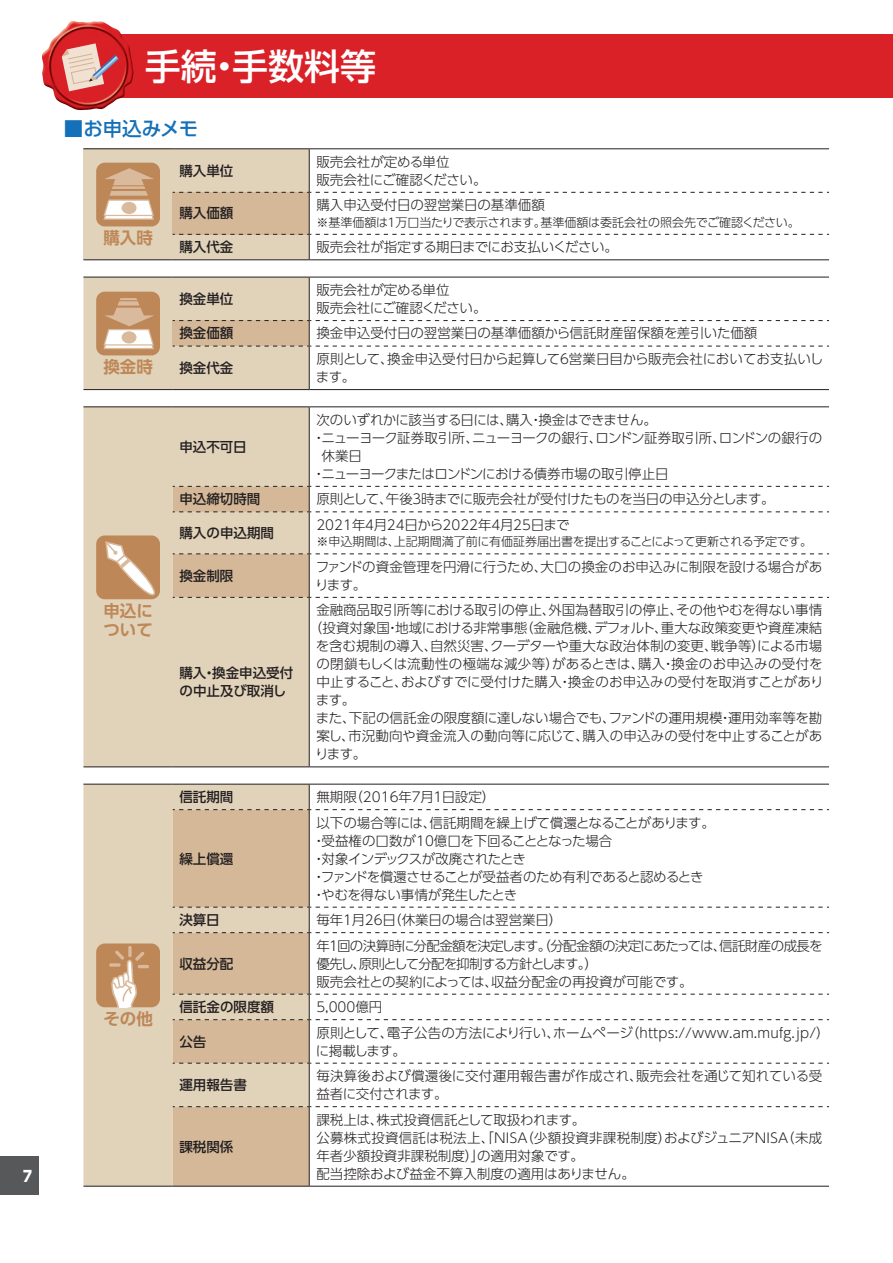
<style>
.page{position:relative;width:893px;height:1263px;background:#fff}
.page>*{position:absolute;margin:0;border:0;box-sizing:border-box;transform-origin:0 0}
.t1{font:500 36px "UD Shin Go Pro";color:#fff}
.t2{font:500 19.5px "UD Shin Go Pro";letter-spacing:-.005em;color:#1471b9}
.t3{font:700 16.5px/19.5px "UD Shin Go Pro De";color:#be8757}
.t4{font:800 15px "UD Shin Go Pro";color:#fff;scale:.9 1}
.t5{font:300 13.5px/18px "UD Shin Go Pro";letter-spacing:-.005em;color:#231f20}
.t6{font:300 13.5px/18px "UD Shin Go Pro";letter-spacing:-.03em;color:#231f20}
.t7{font:500 13.5px/18px "UD Shin Go Pro";color:#231f20}
.t8{font:300 13.5px/18px "UD Shin Go Pro";letter-spacing:-.045em;color:#231f20}
.t9{font:300 13.5px/18px "UD Shin Go Pro";letter-spacing:.015em;color:#231f20}
.t10{font:300 13.5px "UD Shin Go Pro";letter-spacing:-.055em;color:#231f20}
.t11{font:300 13.5px "UD Shin Go Pro";letter-spacing:.025em;color:#231f20}
.t12{font:300 13.5px "UD Shin Go Pro";letter-spacing:-.05em;color:#231f20}
.t13{font:300 13.5px "UD Shin Go Pro";letter-spacing:-.035em;color:#231f20}
.t14{font:300 12px "UD Shin Go Pro";letter-spacing:-.02em;color:#231f20}
</style>
<div class="page">
<div style="left:0;top:1157px;width:38px;height:38px;background:#57585a"></div>
<div style="left:83px;top:149px;width:90px;height:111px;background:#e1d2ba"></div>
<hr style="left:83px;top:148px;width:90px;height:1px;background:#231f20">
<hr style="left:83px;top:259px;width:90px;height:1px;background:#231f20">
<hr style="left:173px;top:148px;width:136px;height:1px;background:#231f20">
<hr style="left:309px;top:148px;width:520px;height:1px;background:#231f20">
<svg style="left:173px;top:149px;width:656px;height:111px"></svg>
<div style="left:96px;top:163px;width:64px;height:63px;background:#be8757;border-radius:9px"></div>
<svg style="left:103px;top:168px;width:51px;height:52px"></svg>
<svg style="left:83px;top:277px;width:746px;height:113px"></svg>
<div style="left:83px;top:407px;width:226px;height:359px;background:#e1d2ba"></div>
<hr style="left:83px;top:406px;width:90px;height:1px;background:#231f20">
<hr style="left:83px;top:766px;width:90px;height:1px;background:#231f20">
<hr style="left:173px;top:406px;width:136px;height:1px;background:#231f20">
<hr style="left:309px;top:406px;width:520px;height:1px;background:#231f20">
<hr style="left:309px;top:407px;width:1px;height:79px;background:#231f20">
<hr style="left:309px;top:598px;width:1px;height:168px;background:#231f20">
<hr style="left:173px;top:766px;width:136px;height:1px;background:#231f20">
<hr style="left:309px;top:766px;width:520px;height:1px;background:#231f20">
<svg style="left:173px;top:486px;width:656px;height:112px"></svg>
<div style="left:96px;top:535px;width:64px;height:64px;background:#be8757;border-radius:9px"></div>
<svg style="left:104px;top:540px;width:56px;height:63px"></svg>
<div style="left:83px;top:785px;width:90px;height:401px;background:#e1d2ba"></div>
<svg style="left:173px;top:810px;width:136px;height:376px;background:#d5ba9b"></svg>
<hr style="left:83px;top:784px;width:90px;height:1px;background:#231f20">
<hr style="left:309px;top:810px;width:1px;height:97px;background:#231f20">
<hr style="left:309px;top:933px;width:1px;height:61px;background:#231f20">
<hr style="left:309px;top:1020px;width:1px;height:43px;background:#231f20">
<hr style="left:309px;top:1063px;width:1px;height:43px;background:#231f20">
<hr style="left:309px;top:1107px;width:1px;height:79px;background:#231f20">
<hr style="left:83px;top:1186px;width:90px;height:1px;background:#231f20">
<svg style="left:173px;top:784px;width:656px;height:26px"></svg>
<svg style="left:173px;top:907px;width:656px;height:26px"></svg>
<svg style="left:173px;top:994px;width:656px;height:26px"></svg>
<svg style="left:173px;top:1063px;width:656px;height:1px"></svg>
<svg style="left:173px;top:1106px;width:656px;height:1px"></svg>
<hr style="left:173px;top:1186px;width:136px;height:1px;background:#231f20">
<hr style="left:309px;top:1186px;width:520px;height:1px;background:#231f20">
<div style="left:96px;top:943px;width:64px;height:64px;background:#be8757;border-radius:9px"></div>
<svg style="left:128px;top:946px;width:4px;height:11px"></svg>
<svg style="left:111px;top:950px;width:38px;height:57px"></svg>
<div style="left:83px;top:34px;width:810px;height:64px;background:#da2128"></div>
<img style="left:42px;top:21px;width:92px;height:90px">
<svg style="left:62px;top:43px;width:57px;height:48px"></svg>
<p class="t4" style="left:23px;top:1163px;width:11px">7</p>
<h1 class="t1" style="left:145px;top:37px;width:233px">手続・手数料等</h1>
<h2 class="t2" style="left:64px;top:112px;width:136px">■お申込みメモ</h2>
<p class="t3" style="left:103px;top:227px;width:51px">購入時</p>
<p class="t3" style="left:103px;top:356px;width:51px">換金時</p>
<p class="t3" style="left:103px;top:600px;width:51px">申込について</p>
<p class="t3" style="left:103px;top:1008px;width:51px">その他</p>
<p class="t7" style="left:179px;top:161px;width:55px">購入単位</p>
<p class="t5" style="left:316px;top:152px;width:172px">販売会社が定める単位<br>販売会社にご確認ください。</p>
<p class="t7" style="left:179px;top:204px;width:55px">購入価額</p>
<p class="t5" style="left:316px;top:196px;width:230px">購入申込受付日の翌営業日の基準価額</p>
<p class="t14" style="left:316px;top:213px;width:485px">※基準価額は１万口当たりで表示されます。基準価額は委託会社の照会先でご確認ください。</p>
<p class="t7" style="left:179px;top:238px;width:55px">購入代金</p>
<p class="t5" style="left:316px;top:238px;width:303px">販売会社が指定する期日までにお支払いください。</p>
<p class="t7" style="left:179px;top:289px;width:55px">換金単位</p>
<p class="t5" style="left:316px;top:280px;width:172px">販売会社が定める単位<br>販売会社にご確認ください。</p>
<p class="t7" style="left:179px;top:324px;width:55px">換金価額</p>
<p class="t5" style="left:316px;top:324px;width:442px">換金申込受付日の翌営業日の基準価額から信託財産留保額を差引いた価額</p>
<p class="t7" style="left:179px;top:358px;width:55px">換金代金</p>
<p class="t5" style="left:316px;top:349px;width:509px">原則として、換金申込受付日から起算して６営業日目から販売会社においてお支払いします。</p>
<p class="t7" style="left:179px;top:437px;width:69px">申込不可日</p>
<p class="t13" style="left:316px;top:409px;width:342px">次のいずれかに該当する日には、購入・換金はできません。</p>
<p class="t10" style="left:312px;top:427px;width:511px">・ニューヨーク証券取引所、ニューヨークの銀行、ロンドン証券取引所、ロンドンの銀行の</p>
<p class="t5" style="left:322px;top:446px;width:42px">休業日</p>
<p class="t12" style="left:312px;top:463px;width:358px">・ニューヨークまたはロンドンにおける債券市場の取引停止日</p>
<p class="t7" style="left:179px;top:490px;width:82px">申込締切時間</p>
<p class="t6" style="left:316px;top:490px;width:460px">原則として、午後３時までに販売会社が受付けたものを当日の申込分とします。</p>
<p class="t7" style="left:179px;top:523px;width:96px">購入の申込期間</p>
<p class="t5" style="left:316px;top:515px;width:255px">2021年４月24日から2022年４月25日まで</p>
<p class="t14" style="left:316px;top:532px;width:497px">※申込期間は、上記期間満了前に有価証券届出書を提出することによって更新される予定です。</p>
<p class="t7" style="left:179px;top:566px;width:55px">換金制限</p>
<p class="t5" style="left:315px;top:557px;width:509px">ファンドの資金管理を円滑に行うため、大口の換金のお申込みに制限を設ける場合があります。</p>
<p class="t7" style="left:179px;top:664px;width:115px">購入・換金申込受付の中止及び取消し</p>
<p class="t5" style="left:316px;top:601px;width:507px">金融商品取引所等における取引の停止、外国為替取引の停止、その他やむを得ない事情</p>
<p class="t5" style="left:309px;top:619px;width:515px">（投資対象国・地域における非常事態（金融危機、デフォルト、重大な政策変更や資産凍結</p>
<p class="t5" style="left:316px;top:637px;width:508px">を含む規制の導入、自然災害、クーデターや重大な政治体制の変更、戦争等）による市場</p>
<p class="t11" style="left:316px;top:653px;width:508px">の閉鎖もしくは流動性の極端な減少等）があるときは、購入・換金のお申込みの受付を</p>
<p class="t5" style="left:316px;top:673px;width:509px">中止すること、およびすでに受付けた購入・換金のお申込みの受付を取消すことがあり</p>
<p class="t5" style="left:316px;top:691px;width:41px">ます。</p>
<p class="t5" style="left:316px;top:709px;width:508px">また、下記の信託金の限度額に達しない場合でも、ファンドの運用規模・運用効率等を勘</p>
<p class="t5" style="left:316px;top:727px;width:507px">案し、市況動向や資金流入の動向等に応じて、購入の申込みの受付を中止することがあ</p>
<p class="t5" style="left:315px;top:745px;width:53px">ります。</p>
<p class="t7" style="left:179px;top:787px;width:55px">信託期間</p>
<p class="t5" style="left:316px;top:787px;width:181px">無期限（2016年７月１日設定）</p>
<p class="t7" style="left:179px;top:849px;width:55px">繰上償還</p>
<p class="t6" style="left:312px;top:813px;width:404px;text-indent:4px">以下の場合等には、信託期間を繰上げて償還となることがあります。・受益権の口数が10億口を下回ることとなった場合<br>・対象インデックスが改廃されたとき<br>・ファンドを償還させることが受益者のため有利であると認めるとき・やむを得ない事情が発生したとき</p>
<p class="t7" style="left:179px;top:910px;width:42px">決算日</p>
<p class="t5" style="left:316px;top:910px;width:247px">毎年１月26日（休業日の場合は翌営業日）</p>
<p class="t7" style="left:179px;top:954px;width:55px">収益分配</p>
<p class="t8" style="left:316px;top:936px;width:508px">年１回の決算時に分配金額を決定します。（分配金額の決定にあたっては、信託財産の成長を優先し、原則として分配を抑制する方針とします。）<br>販売会社との契約によっては、収益分配金の再投資が可能です。</p>
<p class="t7" style="left:179px;top:997px;width:96px">信託金の限度額</p>
<p class="t5" style="left:316px;top:997px;width:68px">5,000億円</p>
<p class="t7" style="left:179px;top:1032px;width:28px">公告</p>
<p class="t9" style="left:316px;top:1023px;width:515px">原則として、電子公告の方法により行い、ホームページ（https://www.am.mufg.jp/）に掲載します。</p>
<p class="t7" style="left:179px;top:1075px;width:69px">運用報告書</p>
<p class="t5" style="left:316px;top:1066px;width:507px">毎決算後および償還後に交付運用報告書が作成され、販売会社を通じて知れている受益者に交付されます。</p>
<p class="t7" style="left:179px;top:1137px;width:55px">課税関係</p>
<p class="t5" style="left:316px;top:1110px;width:507px">課税上は、株式投資信託として取扱われます。<br>公募株式投資信託は税法上、「ＮＩＳＡ（少額投資非課税制度）およびジュニアＮＩＳＡ（未成年者少額投資非課税制度）」の適用対象です。<br>配当控除および益金不算入制度の適用はありません。</p>
</div>
